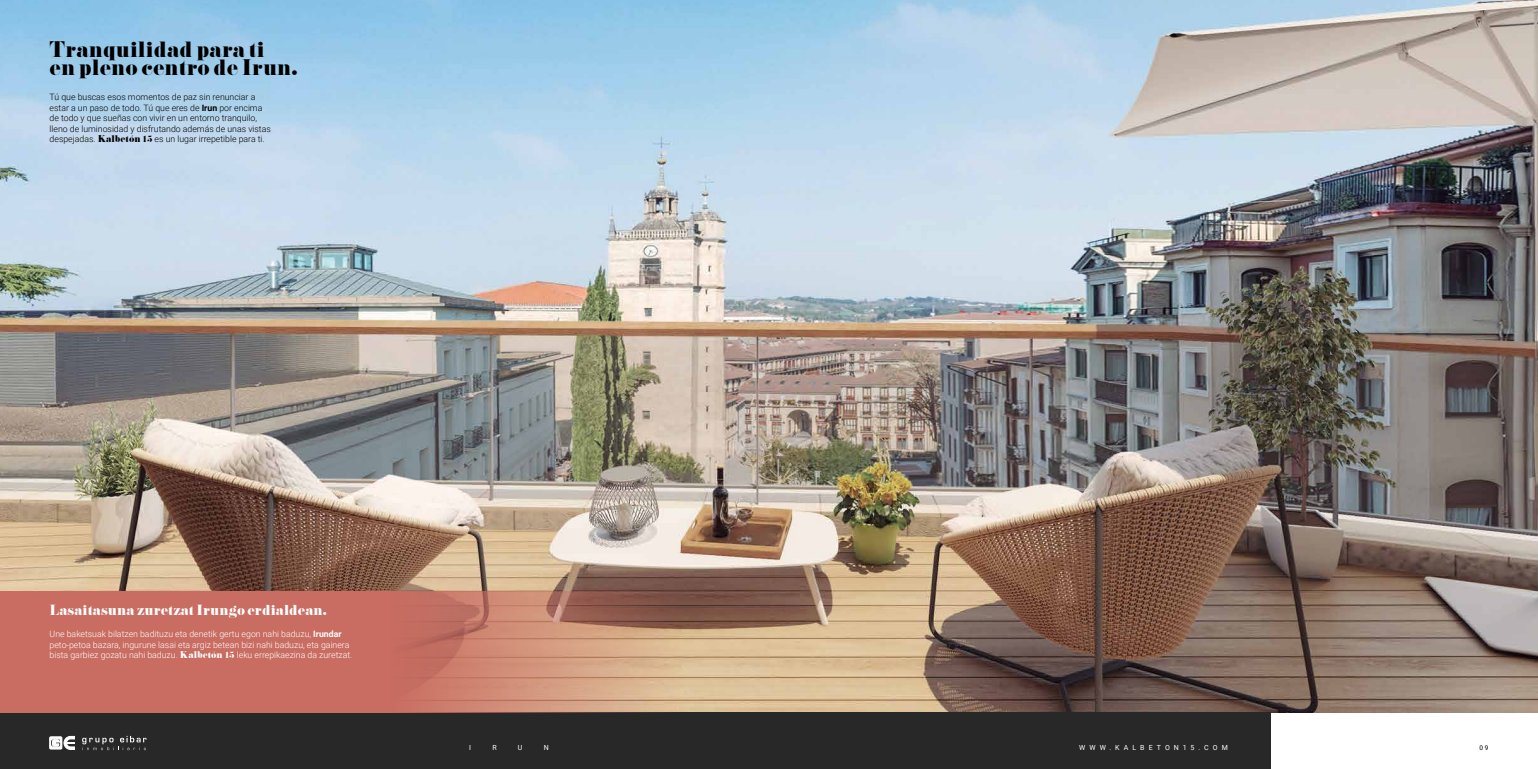
<style>
.page{position:relative;width:1538px;height:769px;background:#fff}
.page>*{position:absolute;margin:0;border:0;box-sizing:border-box;transform-origin:0 0}
.t1{font:20.12px/18.4px "Pistilli";color:#000}
.t2{font:13.12px "Pistilli";color:#fff}
.t3{font:300 8.75px/10.5px "Roboto";color:#000}
.t4{font:300 8.75px/10.5px "Roboto";color:#fff}
.t5{font:7px "Roboto";letter-spacing:.575em;color:#fff}
.t6{font:6.48px "Roboto";color:#000}
.s1{font-weight:700}
.s2{font-family:"Pistilli";font-weight:400}
</style>
<div class="page">
<img style="left:0;top:0;width:1538px;height:712px">
<div style="left:0;top:712px;width:1270px;height:57px;background:#292829"></div>
<svg style="left:82px;top:736px;width:65px;height:14px"></svg>
<svg style="left:50px;top:736px;width:25px;height:14px"></svg>
<svg style="left:0;top:591px;width:769px;height:121px;background:#c67c6a"></svg>
<h1 class="t1" style="left:50px;top:40px;width:250px">Tranquilidad para ti<br>en pleno centro de Irun.</h1>
<p class="t3" style="left:50px;top:92px;width:223px">Tú que buscas esos momentos de paz sin renunciar a estar a un paso de todo. Tú que eres de <span class="s1">Irun</span> por encima de todo y que sueñas con vivir en un entorno tranquilo, lleno de luminosidad y disfrutando además de unas vistas despejadas. <span class="s2">Kalbetón 15</span> es un lugar irrepetible para ti.</p>
<h2 class="t2" style="left:50px;top:601px;width:279px">Lasaitasuna zuretzat Irungo erdialdean.</h2>
<p class="t4" style="left:50px;top:628px;width:304px">Une baketsuak bilatzen badituzu eta denetik gertu egon nahi baduzu, <span class="s1">Irundar </span>peto-petoa bazara, ingurune lasai eta argiz betean bizi nahi baduzu, eta gainera bista garbiez gozatu nahi baduzu. <span class="s2">Kalbetón 15</span> leku errepikaezina da zuretzat.</p>
<p class="t5" style="left:469px;top:743px;width:21px">IRUN</p>
<p class="t5" style="left:1079px;top:743px;width:45px">WWW.KALBETO</p>
<p class="t5" style="left:1174px;top:743px;width:39px">N15.COM</p>
<p class="t6" style="left:1479px;top:743px;width:11px">0 9</p>
</div>
